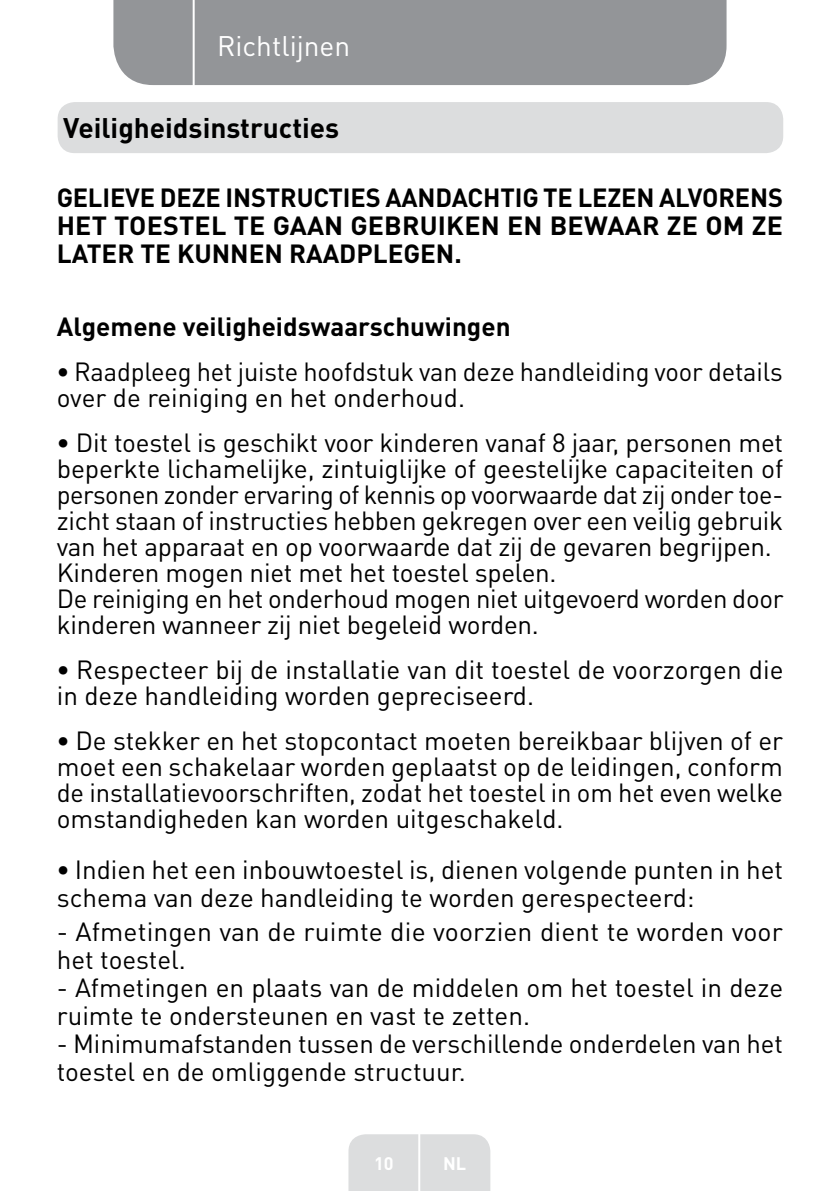
<style>
.page{position:relative;width:840px;height:1191px;background:#fff}
.page>*{position:absolute;margin:0;border:0;box-sizing:border-box;transform-origin:0 0}
.t1{font:700 28px "DIN Pro";color:#000}
.t2{font:28px "DIN Pro";color:#fff}
.t3{font:26px/26px "DIN Pro";letter-spacing:-.005em;color:#000}
.t4{font:700 26px/28px "DIN Pro";color:#000;text-align:justify}
.t5{font:700 18px "DIN Pro";color:#fff}
.s1{font-weight:700}
</style>
<div class="page">
<div style="left:113px;top:0;width:613px;height:85px;background:#939598"></div>
<div style="left:348px;top:1134px;width:142px;height:57px;background:#dcddde"></div>
<hr style="left:418px;top:1111px;width:2px;height:80px;background:#fff">
<hr style="left:192px;top:0;width:2px;height:88px;background:#fff">
<div style="left:58px;top:102px;width:724px;height:51px;background:#dcddde;border-radius:17px"></div>
<p class="t2" style="left:217px;top:27px;width:134px">Richtlijnen</p>
<p class="t1" style="left:63px;top:109px;width:277px">Veiligheidsinstructies</p>
<p class="t4" style="left:57px;top:182px;width:727px">GELIEVE DEZE INSTRUCTIES AANDACHTIG TE LEZEN ALVORENS HET TOESTEL TE GAAN GEBRUIKEN EN BEWAAR ZE OM ZE LATER TE KUNNEN RAADPLEGEN.</p>
<p class="t4" style="left:57px;top:312px;width:455px">Algemene veiligheidswaarschuwingen</p>
<p class="t3" style="left:57px;top:358px;width:727px"><span class="s1">•</span> Raadpleeg het juiste hoofdstuk van deze handleiding voor details over de reiniging en het onderhoud.</p>
<p class="t3" style="left:57px;top:429px;width:728px"><span class="s1">•</span> Dit toestel is geschikt voor kinderen vanaf 8 jaar, personen met beperkte lichamelijke, zintuiglijke of geestelijke capaciteiten of personen zonder ervaring of kennis op voorwaarde dat zij onder toe&shy;zicht staan of instructies hebben gekregen over een veilig gebruik van het apparaat en op voorwaarde dat zij de gevaren begrijpen.<br>Kinderen mogen niet met het toestel spelen.<br>De reiniging en het onderhoud mogen niet uitgevoerd worden door kinderen wanneer zij niet begeleid worden.</p>
<p class="t3" style="left:57px;top:656px;width:728px"><span class="s1">•</span> Respecteer bij de installatie van dit toestel de voorzorgen die in deze handleiding worden gepreciseerd.</p>
<p class="t3" style="left:57px;top:727px;width:727px;text-align:justify"><span class="s1">•</span> De stekker en het stopcontact moeten bereikbaar blijven of er moet een schakelaar worden geplaatst op de leidingen, conform de installatievoorschriften, zodat het toestel in om het even welke omstandigheden kan worden uitgeschakeld.</p>
<p class="t3" style="left:57px;top:854px;width:727px;line-height:28px"><span class="s1">•</span> Indien het een inbouwtoestel is, dienen volgende punten in het schema van deze handleiding te worden gerespecteerd:</p>
<p class="t3" style="left:57px;top:916px;width:727px;line-height:28px">- Afmetingen van de ruimte die voorzien dient te worden voor het toestel.</p>
<p class="t3" style="left:57px;top:972px;width:727px;line-height:28px">- Afmetingen en plaats van de middelen om het toestel in deze ruimte te ondersteunen en vast te zetten.</p>
<p class="t3" style="left:57px;top:1028px;width:727px;line-height:28px">- Minimumafstanden tussen de verschillende onderdelen van het toestel en de omliggende structuur.</p>
<p class="t5" style="left:374px;top:1150px;width:21px">10</p>
<p class="t5" style="left:443px;top:1150px;width:25px">NL</p>
</div>
